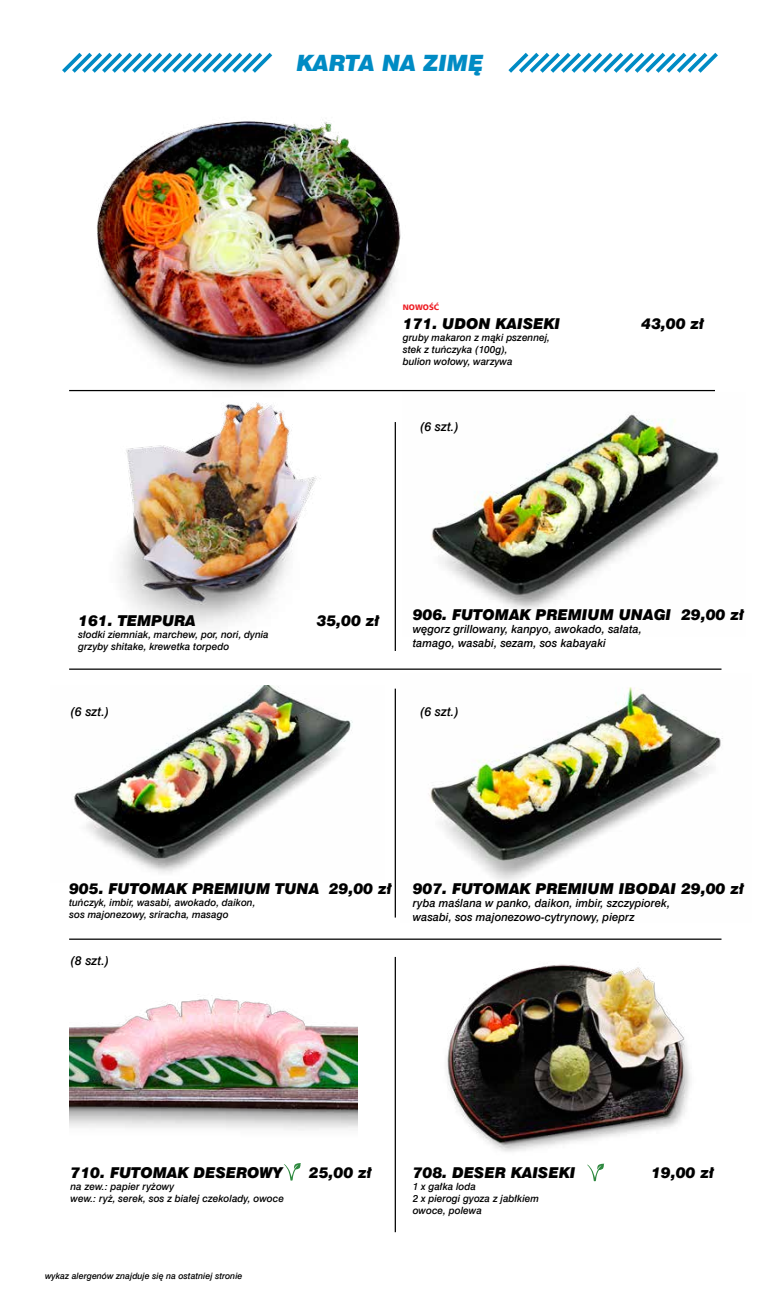
<style>
.page{position:relative;width:780px;height:1312px;background:#fff}
.page>*{position:absolute;margin:0;border:0;box-sizing:border-box;transform-origin:0 0}
.t1{font:italic 22.5px "Swis 721 Blk EU";color:#008bc4}
.t2{font:italic 15px "Swis 721 Blk EU";color:#000}
.t3{font:italic 12.5px "Swis 721 Md EU";color:#000}
.t4{font:italic 11.25px/13.5px "Swis 721 Md EU";color:#000}
.t5{font:italic 10px/12px "Swis 721 Md EU";color:#000}
.t6{font:italic 8.75px "Swis 721 Md EU";color:#000}
.t7{font:7.88px "Humnst 777 Blk EU";color:#ed1d24}
</style>
<div class="page">
<img style="left:429px;top:687px;width:294px;height:194px">
<img style="left:431px;top:414px;width:288px;height:196px">
<img style="left:73px;top:685px;width:280px;height:188px">
<hr style="left:394px;top:422px;width:2px;height:228px;background:#000">
<hr style="left:394px;top:688px;width:2px;height:229px;background:#000">
<hr style="left:394px;top:956px;width:2px;height:275px;background:#000">
<hr style="left:69px;top:390px;width:646px;height:1px;background:#000">
<hr style="left:69px;top:668px;width:652px;height:1px;background:#000">
<hr style="left:69px;top:938px;width:652px;height:1px;background:#000">
<img style="left:69px;top:995px;width:288px;height:136px">
<img style="left:418px;top:938px;width:303px;height:226px">
<svg style="left:587px;top:1163px;width:17px;height:17px"></svg>
<svg style="left:284px;top:1163px;width:17px;height:17px"></svg>
<svg style="left:62px;top:52px;width:211px;height:21px"></svg>
<svg style="left:508px;top:52px;width:210px;height:21px"></svg>
<img style="left:120px;top:406px;width:197px;height:220px">
<img style="left:69px;top:121px;width:361px;height:285px">
<h1 class="t1" style="left:296px;top:49px;width:188px">KARTA NA ZIMĘ</h1>
<p class="t7" style="left:403px;top:302px;width:38px">NOWOŚĆ</p>
<h2 class="t2" style="left:403px;top:314px;width:159px">171. UDON KAISEKI</h2>
<h2 class="t2" style="left:641px;top:314px;width:65px">43,00 zł</h2>
<p class="t5" style="left:403px;top:331px;width:149px">gruby makaron z mąki pszennej, stek z tuńczyka (100g),<br>bulion wołowy, warzywa</p>
<p class="t3" style="left:420px;top:419px;width:40px">(6 szt.)</p>
<h2 class="t2" style="left:78px;top:611px;width:119px">161. TEMPURA</h2>
<h2 class="t2" style="left:316px;top:611px;width:65px">35,00 zł</h2>
<p class="t5" style="left:78px;top:628px;width:192px">słodki ziemniak, marchew, por, nori, dynia grzyby shitake, krewetka torpedo</p>
<h2 class="t2" style="left:412px;top:604px;width:333px">906. FUTOMAK PREMIUM UNAGI 29,00 zł</h2>
<p class="t4" style="left:412px;top:623px;width:231px">węgorz grillowany, kanpyo, awokado, sałata, tamago, wasabi, sezam, sos kabayaki</p>
<p class="t3" style="left:71px;top:703px;width:40px">(6 szt.)</p>
<p class="t3" style="left:420px;top:703px;width:40px">(6 szt.)</p>
<h2 class="t2" style="left:69px;top:878px;width:324px">905. FUTOMAK PREMIUM TUNA 29,00 zł</h2>
<p class="t5" style="left:69px;top:896px;width:188px">tuńczyk, imbir, wasabi, awokado, daikon, sos majonezowy, sriracha, masago</p>
<p class="t3" style="left:71px;top:952px;width:40px">(8 szt.)</p>
<h2 class="t2" style="left:412px;top:878px;width:333px">907. FUTOMAK PREMIUM IBODAI 29,00 zł</h2>
<p class="t4" style="left:412px;top:896px;width:259px">ryba maślana w panko, daikon, imbir, szczypiorek, wasabi, sos majonezowo-cytrynowy, pieprz</p>
<h2 class="t2" style="left:71px;top:1162px;width:214px">710. FUTOMAK DESEROWY</h2>
<h2 class="t2" style="left:309px;top:1162px;width:65px">25,00 zł</h2>
<p class="t5" style="left:71px;top:1180px;width:215px">na zew.: papier ryżowy<br>wew.: ryż, serek, sos z białej czekolady, owoce</p>
<p class="t6" style="left:45px;top:1270px;width:199px">wykaz alergenów znajduje się na ostatniej stronie</p>
<h2 class="t2" style="left:412px;top:1162px;width:164px">708. DESER KAISEKI</h2>
<h2 class="t2" style="left:651px;top:1162px;width:65px">19,00 zł</h2>
<p class="t5" style="left:412px;top:1180px;width:128px">1 x gałka loda<br>2 x pierogi gyoza z jabłkiem owoce, polewa</p>
</div>
